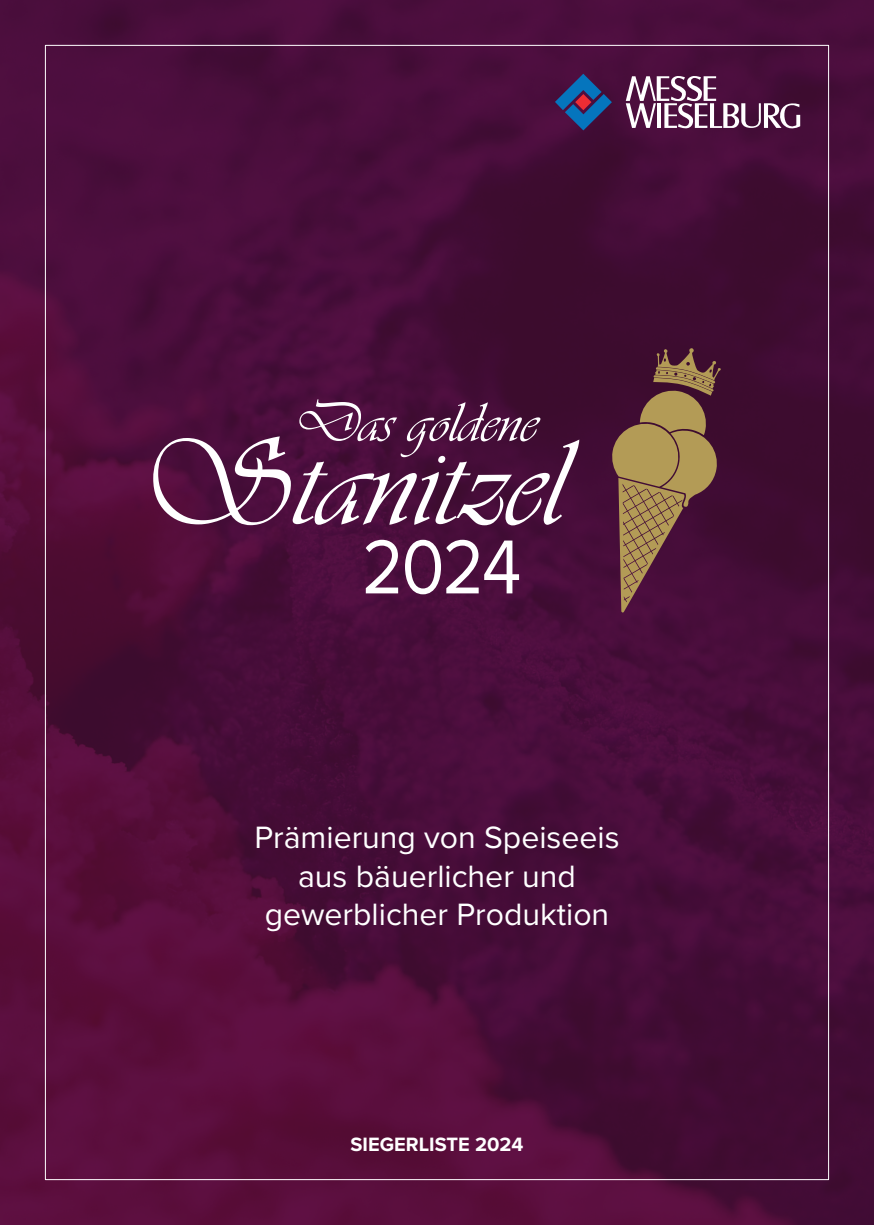
<style>
.page{position:relative;width:874px;height:1225px;background:#fff}
.page>*{position:absolute;margin:0;border:0;box-sizing:border-box;transform-origin:0 0}
.t1{font:79.2px "Proxima Nova";color:#fff;scale:.89 1}
.t2{font:32px "Proxima Nova";color:#fff}
.t3{font:700 20px "Proxima Nova";color:#fff}
</style>
<div class="page">
<img style="left:0;top:0;width:873px;height:1225px">
<svg style="left:554px;top:74px;width:57px;height:56px;background:#35376e"></svg>
<svg style="left:625px;top:75px;width:174px;height:57px"></svg>
<svg style="left:610px;top:348px;width:110px;height:264px;background:#744c43"></svg>
<svg style="left:153px;top:399px;width:426px;height:126px;background:#69385d"></svg>
<p class="t1" style="left:362px;top:508px;width:180px">2024</p>
<p class="t2" style="left:254px;top:813px;width:366px">Prämierung von Speiseeis</p>
<p class="t2" style="left:298px;top:852px;width:279px">aus bäuerlicher und</p>
<p class="t2" style="left:264px;top:890px;width:346px">gewerblicher Produktion</p>
<p class="t3" style="left:350px;top:1129px;width:174px">SIEGERLISTE 2024</p>
</div>
